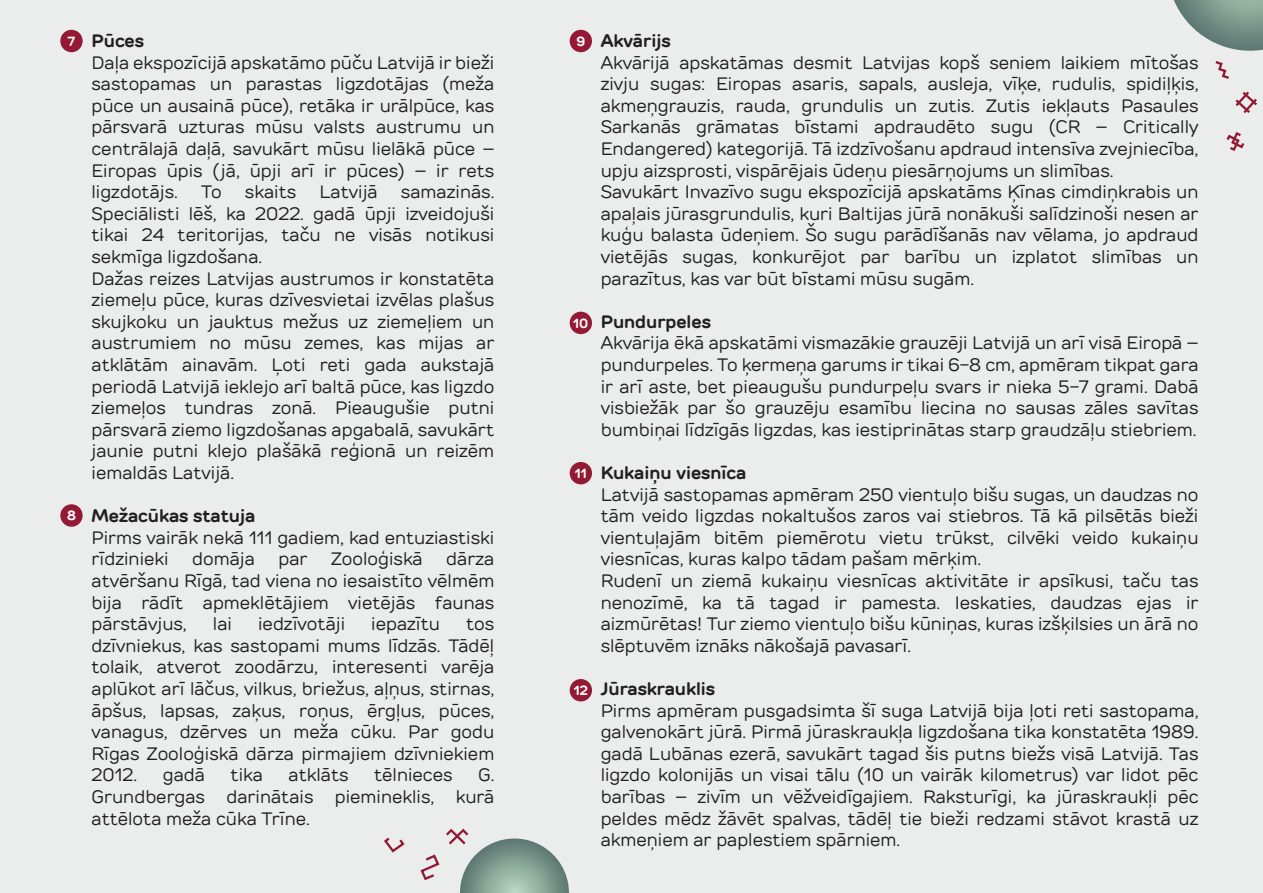
<style>
.page{position:relative;width:1263px;height:893px;background:#ebeded}
.page>*{position:absolute;margin:0;border:0;box-sizing:border-box;transform-origin:0 0}
.t1{font:18px/21.6px "TT Rounds";color:#231f20;text-align:justify}
.t2{font:700 18px "TT Rounds";color:#231f20}
.t3{font:700 13.35px "TT Rounds";color:#fff}
</style>
<div class="page">
<div style="left:60px;top:30px;width:23px;height:22px;background:#931934;border-radius:50%"></div>
<div style="left:60px;top:504px;width:23px;height:23px;background:#931934;border-radius:50%"></div>
<div style="left:570px;top:30px;width:22px;height:22px;background:#931934;border-radius:50%"></div>
<div style="left:570px;top:312px;width:22px;height:22px;background:#931934;border-radius:50%"></div>
<div style="left:570px;top:462px;width:22px;height:22px;background:#931934;border-radius:50%"></div>
<div style="left:570px;top:679px;width:22px;height:22px;background:#931934;border-radius:50%"></div>
<svg style="left:1174px;top:0;width:89px;height:51px"></svg>
<svg style="left:1215px;top:61px;width:14px;height:18px"></svg>
<svg style="left:1226px;top:132px;width:19px;height:19px"></svg>
<svg style="left:1235px;top:91px;width:22px;height:23px"></svg>
<svg style="left:384px;top:837px;width:21px;height:16px"></svg>
<svg style="left:420px;top:828px;width:149px;height:65px"></svg>
<p class="t3" style="left:68px;top:32px;width:9px">7</p>
<p class="t3" style="left:67px;top:506px;width:10px">8</p>
<p class="t2" style="left:92px;top:28px;width:54px">Pūces</p>
<p class="t1" style="left:92px;top:51px;width:404px">Daļa ekspozīcijā apskatāmo pūču Latvijā ir bieži sastopamas un parastas ligzdotājas (meža pūce un ausainā pūce), retāka ir urālpūce, kas pārsvarā uzturas mūsu valsts austrumu un centrālajā daļā, savukārt mūsu lielākā pūce – Eiropas ūpis (jā, ūpji arī ir pūces) – ir rets ligzdotājs.</p>
<p class="t1" style="left:92px;top:181px;width:404px;text-align:left;text-indent:309px">samazinās.<br>Speciālisti lēš, ka 2022. gadā ūpji izveidojuši tikai 24 teritorijas, taču ne visās notikusi sekmīga ligzdošana.<br>Dažas reizes Latvijas austrumos ir konstatēta ziemeļu pūce, kuras dzīvesvietai izvēlas plašus skujkoku un jauktus mežus uz ziemeļiem un austrumiem no mūsu zemes, kas mijas ar atklātām ainavām. Ļoti reti gada aukstajā periodā Latvijā ieklejo arī baltā pūce, kas ligzdo ziemeļos tundras zonā. Pieaugušie putni pārsvarā ziemo ligzdošanas apgabalā, savukārt jaunie putni klejo plašākā reģionā un reizēm iemaldās Latvijā.</p>
<p class="t2" style="left:92px;top:504px;width:165px">Mežacūkas statuja</p>
<p class="t1" style="left:92px;top:526px;width:404px">Pirms vairāk nekā 111 gadiem, kad entuziastiski rīdzinieki</p>
<p class="t1" style="left:201px;top:181px;width:22px">To</p>
<p class="t1" style="left:245px;top:181px;width:53px">skaits</p>
<p class="t1" style="left:319px;top:181px;width:60px">Latvijā</p>
<p class="t1" style="left:192px;top:548px;width:64px">domāja</p>
<p class="t1" style="left:278px;top:548px;width:31px">par</p>
<p class="t1" style="left:331px;top:548px;width:93px">Zooloģiskā</p>
<p class="t1" style="left:92px;top:548px;width:404px;text-indent:355px">dārza atvēršanu Rīgā, tad viena no iesaistīto vēlmēm bija rādīt apmeklētājiem vietējās faunas pārstāvjus,</p>
<p class="t1" style="left:213px;top:613px;width:21px">lai</p>
<p class="t1" style="left:258px;top:613px;width:89px">iedzīvotāji</p>
<p class="t1" style="left:371px;top:613px;width:70px">iepazītu</p>
<p class="t1" style="left:92px;top:613px;width:404px;text-indent:375px">tos dzīvniekus, kas sastopami mums līdzās. Tādēļ tolaik, atverot zoodārzu, interesenti varēja aplūkot arī lāčus, vilkus, briežus, aļņus, stirnas, āpšus, lapsas, zaķus, roņus, ērgļus, pūces, vanagus, dzērves un meža cūku. Par godu Rīgas Zooloģiskā dārza pirmajiem dzīvniekiem 2012.</p>
<p class="t1" style="left:92px;top:764px;width:404px;text-indent:387px">G.<br>Grundbergas darinātais piemineklis, kurā attēlota meža cūka Trīne.</p>
<p class="t1" style="left:163px;top:764px;width:44px">gadā</p>
<p class="t1" style="left:231px;top:764px;width:34px">tika</p>
<p class="t1" style="left:289px;top:764px;width:62px">atklāts</p>
<p class="t1" style="left:374px;top:764px;width:80px">tēlnieces</p>
<p class="t3" style="left:576px;top:32px;width:10px">9</p>
<p class="t3" style="left:573px;top:314px;width:17px">10</p>
<p class="t3" style="left:575px;top:464px;width:14px">11</p>
<p class="t3" style="left:574px;top:681px;width:16px">12</p>
<p class="t2" style="left:601px;top:28px;width:72px">Akvārijs</p>
<p class="t1" style="left:601px;top:51px;width:599px;text-align:left">Akvārijā apskatāmas desmit Latvijas kopš seniem laikiem mītošas zivju sugas: Eiropas asaris, sapals, ausleja, vīķe, rudulis, spidiļķis, akmeņgrauzis, rauda, grundulis un zutis. Zutis iekļauts Pasaules Sarkanās grāmatas bīstami apdraudēto sugu (CR – Critically Endangered) kategorijā. Tā izdzīvošanu apdraud intensīva zvejniecība, upju aizsprosti, vispārējais ūdeņu piesārņojums un slimības.<br>Savukārt Invazīvo sugu ekspozīcijā apskatāms Ķīnas cimdiņkrabis un apaļais jūrasgrundulis, kuri Baltijas jūrā nonākuši salīdzinoši nesen ar kuģu balasta ūdeņiem. Šo sugu parādīšanās nav vēlama, jo apdraud vietējās sugas, konkurējot par barību un izplatot slimības un parazītus, kas var būt bīstami mūsu sugām.</p>
<p class="t2" style="left:601px;top:309px;width:112px">Pundurpeles</p>
<p class="t1" style="left:601px;top:332px;width:599px">Akvārija ēkā apskatāmi vismazākie grauzēji Latvijā un arī visā Eiropā – pundurpeles. To ķermeņa garums ir tikai 6-8 cm, apmēram tikpat gara ir arī aste, bet pieaugušu pundurpeļu svars ir nieka 5-7 grami. Dabā visbiežāk par šo grauzēju esamību liecina no sausas zāles savītas bumbiņai līdzīgās ligzdas, kas iestiprinātas starp graudzāļu stiebriem.</p>
<p class="t2" style="left:601px;top:460px;width:147px">Kukaiņu viesnīca</p>
<p class="t1" style="left:601px;top:483px;width:599px;text-align:left">Latvijā sastopamas apmēram 250 vientuļo bišu sugas, un daudzas no tām veido ligzdas nokaltušos zaros vai stiebros. Tā kā pilsētās bieži vientuļajām bitēm piemērotu vietu trūkst, cilvēki veido kukaiņu viesnīcas, kuras kalpo tādam pašam mērķim.<br>Rudenī un ziemā kukaiņu viesnīcas aktivitāte ir apsīkusi, taču tas nenozīmē, ka tā tagad ir pamesta. Ieskaties, daudzas ejas ir aizmūrētas! Tur ziemo vientuļo bišu kūniņas, kuras izšķilsies un ārā no slēptuvēm iznāks nākošajā pavasarī.</p>
<p class="t2" style="left:601px;top:676px;width:116px">Jūraskrauklis</p>
<p class="t1" style="left:601px;top:699px;width:599px">Pirms apmēram pusgadsimta šī suga Latvijā bija ļoti reti sastopama, galvenokārt jūrā. Pirmā jūraskraukļa ligzdošana tika konstatēta 1989. gadā Lubānas ezerā, savukārt tagad šis putns biežs visā Latvijā. Tas ligzdo kolonijās un visai tālu (10 un vairāk kilometrus) var lidot pēc barības – zivīm un vēžveidīgajiem. Raksturīgi, ka jūraskraukļi pēc peldes mēdz žāvēt spalvas, tādēļ tie bieži redzami stāvot krastā uz akmeņiem ar paplestiem spārniem.</p>
</div>
